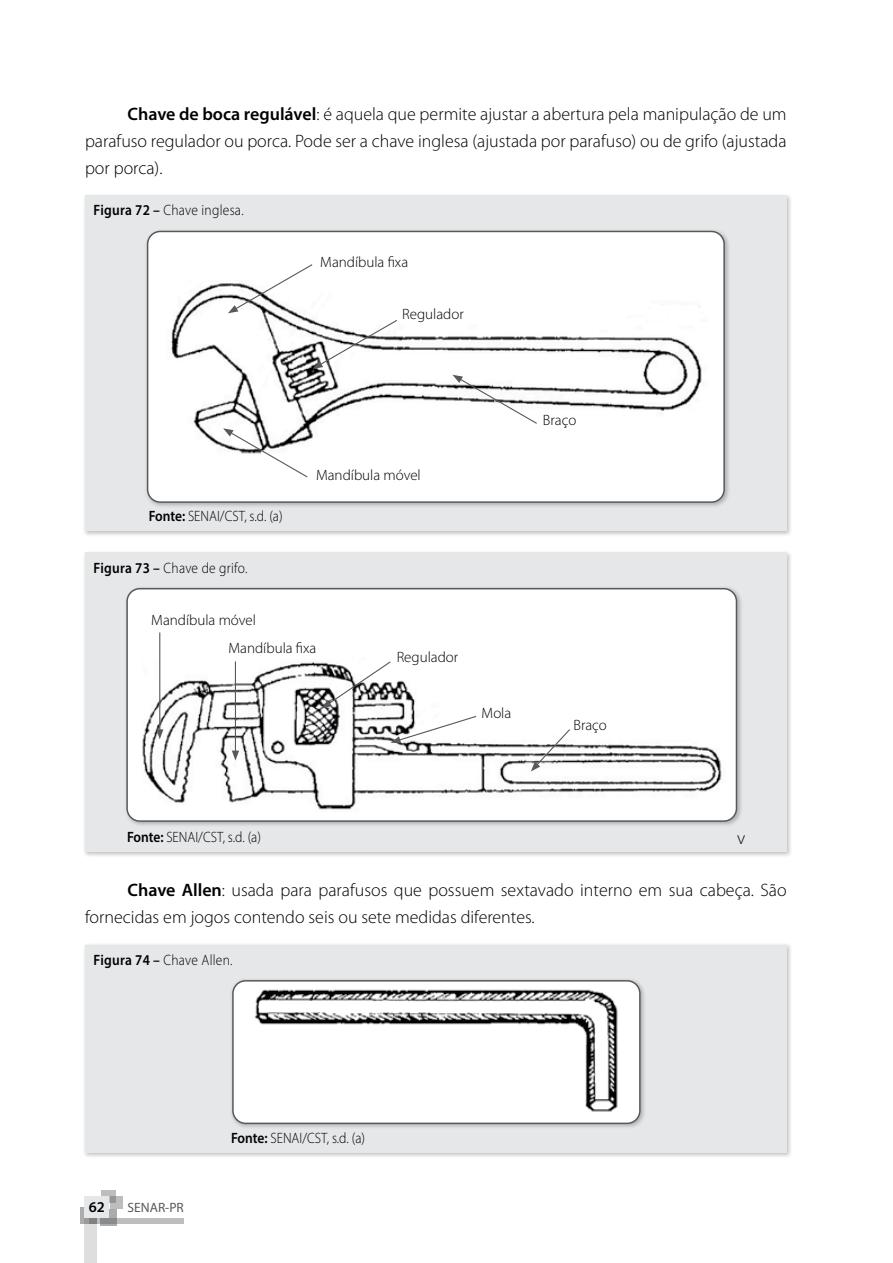
<style>
.page{position:relative;width:893px;height:1263px;background:#fff}
.page>*{position:absolute;margin:0;border:0;box-sizing:border-box;transform-origin:0 0}
.t1{font:300 18px/27px "Myriad Pro";color:#000;text-align:justify}
.t2{font:300 15px "Myriad Pro";color:#000}
.t3{font:300 15px "Myriad Pro";color:#000;scale:.9 1}
.t4{font:300 15px "Myriad Pro";letter-spacing:.02em;color:#000;scale:.9 1}
.t5{font:600 15px "Myriad Pro";color:#000}
.t6{font:13.5px "Myriad Pro";color:#58595b}
.s1{font-weight:600}
</style>
<div class="page">
<svg style="left:101px;top:1191px;width:15px;height:12px"></svg>
<svg style="left:110px;top:1196px;width:12px;height:12px"></svg>
<svg style="left:80px;top:1207px;width:5px;height:16px"></svg>
<svg style="left:100px;top:1210px;width:17px;height:16px"></svg>
<svg style="left:97px;top:1218px;width:87px;height:5px"></svg>
<svg style="left:85px;top:1218px;width:12px;height:45px"></svg>
<div style="left:85px;top:1197px;width:24px;height:21px;background:#e6e7e8"></div>
<div style="left:82px;top:194px;width:710px;height:343px;background:#000;opacity:.25"></div>
<div style="left:85px;top:196px;width:702px;height:335px;background:#e6e7e8"></div>
<div style="left:144px;top:229px;width:586px;height:279px;background:#000;opacity:.25"></div>
<div style="left:148px;top:231px;width:576px;height:271px;background:#fff;border-radius:13px"></div>
<img style="left:171px;top:283px;width:531px;height:164px">
<div style="left:147px;top:231px;width:578px;height:272px;border:2px solid #58595b;border-radius:13px"></div>
<svg style="left:313px;top:319px;width:85px;height:50px"></svg>
<svg style="left:228px;top:264px;width:86px;height:49px"></svg>
<svg style="left:223px;top:428px;width:86px;height:50px"></svg>
<svg style="left:452px;top:375px;width:86px;height:50px"></svg>
<div style="left:82px;top:551px;width:710px;height:307px;background:#000;opacity:.25"></div>
<div style="left:85px;top:553px;width:702px;height:299px;background:#e6e7e8"></div>
<div style="left:124px;top:586px;width:618px;height:241px;background:#000;opacity:.25"></div>
<div style="left:127px;top:589px;width:609px;height:232px;background:#fff;border-radius:13px"></div>
<img style="left:142px;top:655px;width:580px;height:155px">
<div style="left:126px;top:588px;width:611px;height:234px;border:2px solid #58595b;border-radius:13px"></div>
<hr style="left:159px;top:632px;width:1px;height:100px;background:#58595b">
<svg style="left:156px;top:729px;width:7px;height:10px"></svg>
<hr style="left:235px;top:661px;width:1px;height:92px;background:#58595b">
<svg style="left:232px;top:751px;width:7px;height:10px"></svg>
<svg style="left:321px;top:660px;width:71px;height:49px"></svg>
<svg style="left:391px;top:715px;width:87px;height:28px"></svg>
<svg style="left:531px;top:728px;width:40px;height:43px"></svg>
<div style="left:82px;top:943px;width:710px;height:215px;background:#000;opacity:.25"></div>
<div style="left:85px;top:945px;width:702px;height:207px;background:#e6e7e8"></div>
<div style="left:229px;top:978px;width:417px;height:151px;background:#000;opacity:.25"></div>
<div style="left:233px;top:981px;width:407px;height:142px;background:#fff;border-radius:13px"></div>
<img style="left:255px;top:989px;width:363px;height:123px">
<div style="left:232px;top:980px;width:409px;height:144px;border:2px solid #58595b;border-radius:13px"></div>
<p class="t1" style="left:85px;top:101px;width:703px;text-indent:43px"><span class="s1">Chave de boca regulável</span>: é aquela que permite ajustar a abertura pela manipulação de um parafuso regulador ou porca. Pode ser a chave inglesa (ajustada por parafuso) ou de grifo (ajustada por porca).</p>
<p class="t4" style="left:94px;top:202px;width:168px"><span class="s1">Figura 72 –</span> Chave inglesa.</p>
<p class="t2" style="left:320px;top:254px;width:89px">Mandíbula fixa</p>
<p class="t2" style="left:402px;top:306px;width:63px">Regulador</p>
<p class="t3" style="left:149px;top:508px;width:150px"><span class="s1">Fonte:</span> SENAI/CST, s.d. (a)</p>
<p class="t4" style="left:94px;top:559px;width:172px"><span class="s1">Figura 73 –</span> Chave de grifo.</p>
<p class="t2" style="left:151px;top:611px;width:106px">Mandíbula móvel</p>
<p class="t2" style="left:316px;top:466px;width:106px">Mandíbula móvel</p>
<p class="t2" style="left:228px;top:639px;width:89px">Mandíbula fixa</p>
<p class="t2" style="left:397px;top:649px;width:63px">Regulador</p>
<p class="t2" style="left:482px;top:705px;width:31px">Mola</p>
<p class="t2" style="left:543px;top:412px;width:35px">Braço</p>
<p class="t2" style="left:573px;top:716px;width:35px">Braço</p>
<p class="t3" style="left:127px;top:829px;width:150px"><span class="s1">Fonte:</span> SENAI/CST, s.d. (a)</p>
<p class="t1" style="left:737px;top:824px;width:10px">v</p>
<p class="t1" style="left:85px;top:877px;width:703px;text-indent:43px"><span class="s1">Chave Allen</span>: usada para parafusos que possuem sextavado interno em sua cabeça. São fornecidas em jogos contendo seis ou sete medidas diferentes.</p>
<p class="t4" style="left:94px;top:951px;width:156px"><span class="s1">Figura 74 –</span> Chave Allen.</p>
<p class="t5" style="left:89px;top:1198px;width:18px">62</p>
<p class="t6" style="left:128px;top:1199px;width:58px">SENAR-PR</p>
<p class="t3" style="left:231px;top:1130px;width:150px"><span class="s1">Fonte:</span> SENAI/CST, s.d. (a)</p>
</div>
